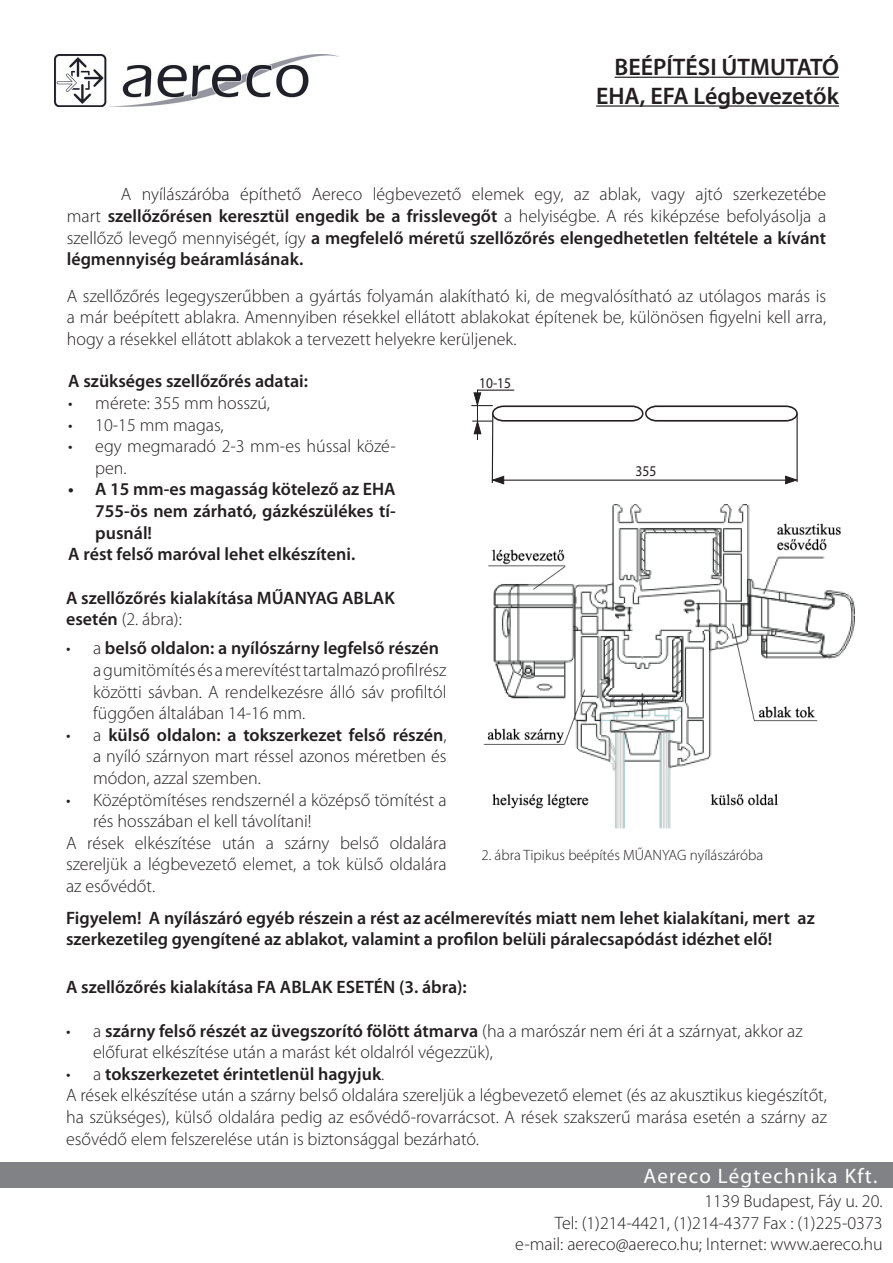
<style>
.page{position:relative;width:893px;height:1263px;background:#fff}
.page>*{position:absolute;margin:0;border:0;box-sizing:border-box;transform-origin:0 0}
.t1{font:600 24px "Myriad Pro";color:#231f20}
.t2{font:21px "Myriad Pro";letter-spacing:.06em;color:#fff}
.t3{font:300 18px/21.6px "Myriad Pro";color:#231f20;text-align:justify}
.t4{font:600 18px/21.6px "Myriad Pro";color:#231f20;text-align:justify}
.t5{font:300 15px "Myriad Pro";color:#231f20}
.t6{font:14.85px "Myriad Pro";color:#231f20;scale:.9 1}
.s1{font-weight:600}
.s2{font-weight:300}
</style>
<div class="page">
<div style="left:0;top:1162px;width:893px;height:26px;background:#808285"></div>
<img style="left:54px;top:54px;width:285px;height:52px">
<hr style="left:615px;top:77px;width:224px;height:1px;background:#231f20">
<hr style="left:596px;top:105px;width:243px;height:2px;background:#231f20">
<hr style="left:492px;top:413px;width:1px;height:70px;background:#231f20">
<hr style="left:796px;top:413px;width:2px;height:69px;background:#231f20">
<hr style="left:495px;top:480px;width:297px;height:1px;background:#231f20">
<hr style="left:477px;top:390px;width:1px;height:50px;background:#231f20">
<hr style="left:477px;top:390px;width:37px;height:1px;background:#231f20">
<svg style="left:492px;top:476px;width:12px;height:8px"></svg>
<svg style="left:785px;top:476px;width:12px;height:8px"></svg>
<svg style="left:471px;top:393px;width:327px;height:41px"></svg>
<img style="left:483px;top:505px;width:371px;height:324px">
<p class="t1" style="left:615px;top:52px;width:226px">BEÉPÍTÉSI ÚTMUTATÓ</p>
<p class="t1" style="left:596px;top:80px;width:244px">EHA, EFA Légbevezetők</p>
<p class="t3" style="left:67px;top:184px;width:761px;text-indent:54px">A nyílászáróba építhető Aereco légbevezető elemek egy, az ablak, vagy ajtó szerkezetébe mart <span class="s1">szellőzőrésen keresztül engedik be a frisslevegőt</span> a helyiségbe. A rés kiképzése befolyásolja a szellőző levegő mennyiségét, így <span class="s1">a megfelelő méretű szellőzőrés elengedhetetlen feltétele a kívánt légmennyiség beáramlásának.</span></p>
<p class="t3" style="left:67px;top:285px;width:761px">A szellőzőrés legegyszerűbben a gyártás folyamán alakítható ki, de megvalósítható az utólagos marás is a már beépített ablakra. Amennyiben résekkel ellátott ablakokat építenek be, különösen figyelni kell arra, hogy a résekkel ellátott ablakok a tervezett helyekre kerüljenek.</p>
<p class="t4" style="left:68px;top:370px;width:241px">A szükséges szellőzőrés adatai:</p>
<p class="t3" style="left:68px;top:393px;width:203px">• mérete: 355 mm hosszú,</p>
<p class="t3" style="left:68px;top:414px;width:157px">• 10-15 mm magas,</p>
<p class="t3" style="left:95px;top:436px;width:302px;text-indent:-27px">• egy megmaradó 2-3 mm-es hússal közé&shy;pen.</p>
<p class="t4" style="left:95px;top:478px;width:302px;text-indent:-27px">• A 15 mm-es magasság kötelező az EHA 755-ös nem zárható, gázkészülékes tí&shy;pusnál!</p>
<p class="t4" style="left:68px;top:543px;width:288px">A rést felső maróval lehet elkészíteni.</p>
<p class="t4" style="left:66px;top:586px;width:330px">A szellőzőrés kialakítása MŰANYAG ABLAK</p>
<p class="t3" style="left:66px;top:609px;width:117px"><span class="s1">esetén</span> (2. ábra):</p>
<p class="t3" style="left:93px;top:638px;width:355px;text-align:left;text-indent:-27px">• a <span class="s1">belső oldalon: a nyílószárny legfelső részén </span>a gumitömítés és a merevítést tartalmazó profilrész közötti sávban. A rendelkezésre álló sáv profiltól függően általában 14-16 mm.</p>
<p class="t3" style="left:93px;top:724px;width:355px;text-indent:-27px">• a <span class="s1">külső oldalon: a tokszerkezet felső részén</span>, a nyíló szárnyon mart réssel azonos méretben és módon, azzal szemben.</p>
<p class="t3" style="left:93px;top:789px;width:355px;text-indent:-27px">• Középtömítéses rendszernél a középső tömítést a rés hosszában el kell távolítani!</p>
<p class="t3" style="left:66px;top:832px;width:382px">A rések elkészítése után a szárny belső oldalára szereljük a légbevezető elemet, a tok külső oldalára az esővédőt.</p>
<p class="t5" style="left:481px;top:847px;width:283px">2. ábra Tipikus beépítés MŰANYAG nyílászáróba</p>
<p class="t6" style="left:479px;top:374px;width:37px">10-15</p>
<p class="t6" style="left:635px;top:461px;width:25px">355</p>
<p class="t4" style="left:66px;top:906px;width:750px">Figyelem! A nyílászáró egyéb részein a rést az acélmerevítés miatt nem lehet kialakítani, mert az szerkezetileg gyengítené az ablakot, valamint a profilon belüli páralecsapódást idézhet elő!</p>
<p class="t4" style="left:66px;top:976px;width:402px">A szellőzőrés kialakítása FA ABLAK ESETÉN (3. ábra):</p>
<p class="t3" style="left:93px;top:1020px;width:711px;text-indent:-27px">• a <span class="s1">szárny felső részét az üvegszorító fölött átmarva</span> (ha a marószár nem éri át a szárnyat, akkor az előfurat elkészítése után a marást két oldalról végezzük),</p>
<p class="t4" style="left:66px;top:1062px;width:320px"><span class="s2">• a</span> tokszerkezetet érintetlenül hagyjuk<span class="s2">.</span></p>
<p class="t3" style="left:66px;top:1085px;width:762px">A rések elkészítése után a szárny belső oldalára szereljük a légbevezető elemet (és az akusztikus kiegészítőt, ha szükséges), külső oldalára pedig az esővédő-rovarrácsot. A rések szakszerű marása esetén a szárny az esővédő elem felszerelése után is biztonsággal bezárható.</p>
<p class="t2" style="left:643px;top:1162px;width:235px">Aereco Légtechnika Kft.</p>
<p class="t3" style="left:704px;top:1190px;width:180px">1139 Budapest, Fáy u. 20.</p>
<p class="t3" style="left:555px;top:1212px;width:329px">Tel: (1)214-4421, (1)214-4377 Fax : (1)225-0373</p>
<p class="t3" style="left:515px;top:1234px;width:369px">e-mail: aereco@aereco.hu; Internet: www.aereco.hu</p>
</div>
